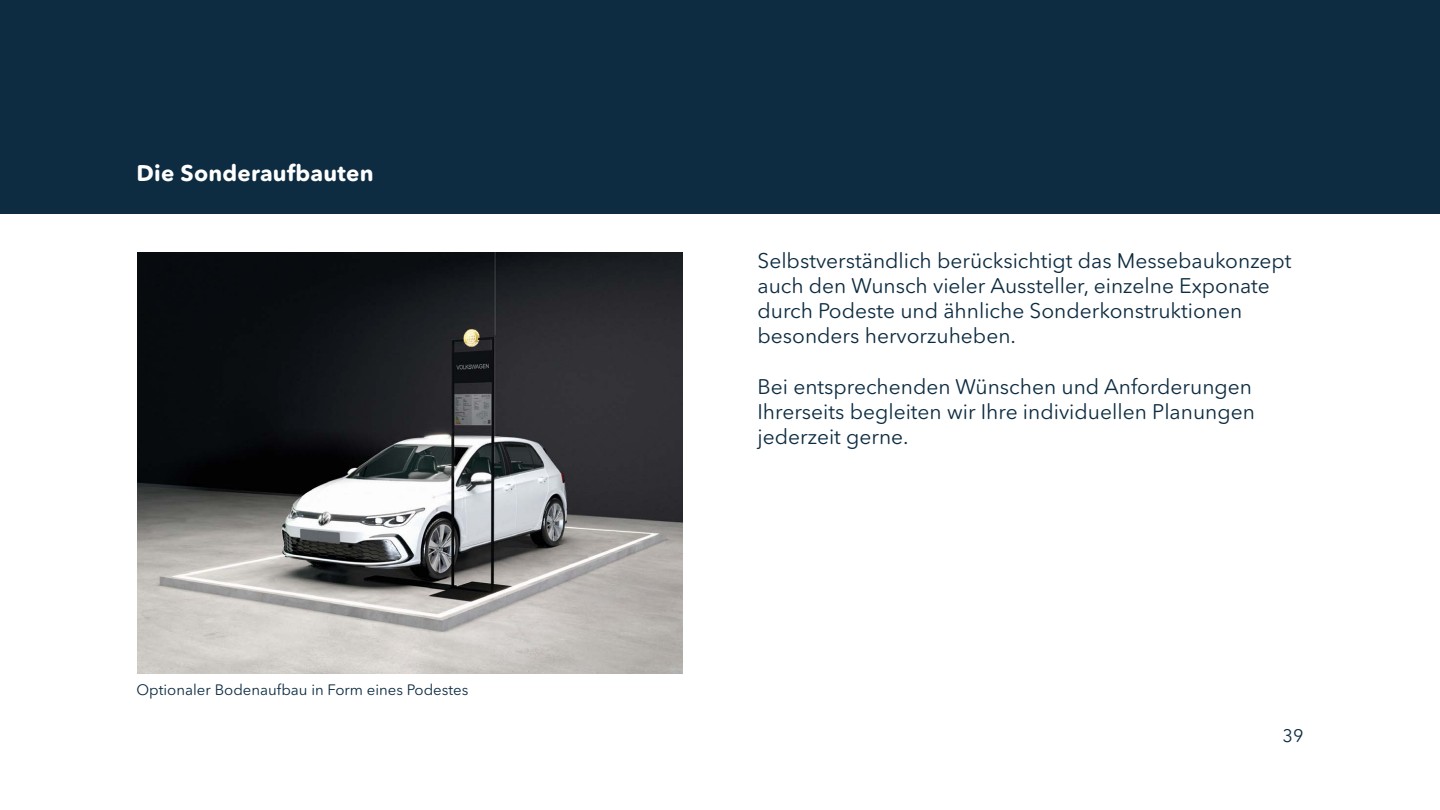
<style>
.page{position:relative;width:1440px;height:810px;background:#fff}
.page>*{position:absolute;margin:0;border:0;box-sizing:border-box;transform-origin:0 0}
.t1{font:700 22.5px "Avenir Next Rounded Pro";letter-spacing:.01em;color:#fff}
.t2{font:21px/25.2px "Avenir Next Rounded Pro";color:#0d2c41}
.t3{font:18px "Avenir Next Rounded Pro";color:#0d2c41}
.t4{font:15px "Avenir Next Rounded Pro";color:#0d2c41}
</style>
<div class="page">
<div style="left:0;top:0;width:1440px;height:214px;background:#0d2c41"></div>
<img style="left:137px;top:252px;width:545px;height:422px">
<p class="t1" style="left:136px;top:159px;width:239px">Die Sonderaufbauten</p>
<p class="t4" style="left:136px;top:681px;width:334px">Optionaler Bodenaufbau in Form eines Podestes</p>
<p class="t2" style="left:758px;top:248px;width:536px">Selbstverständlich berücksichtigt das Messebaukonzept auch den Wunsch vieler Aussteller, einzelne Exponate durch Podeste und ähnliche Sonderkonstruktionen besonders hervorzuheben.</p>
<p class="t2" style="left:758px;top:374px;width:499px">Bei entsprechenden Wünschen und Anforderungen<br>Ihrerseits begleiten wir Ihre individuellen Planungen jederzeit gerne.</p>
<p class="t3" style="left:1283px;top:725px;width:22px">39</p>
</div>
